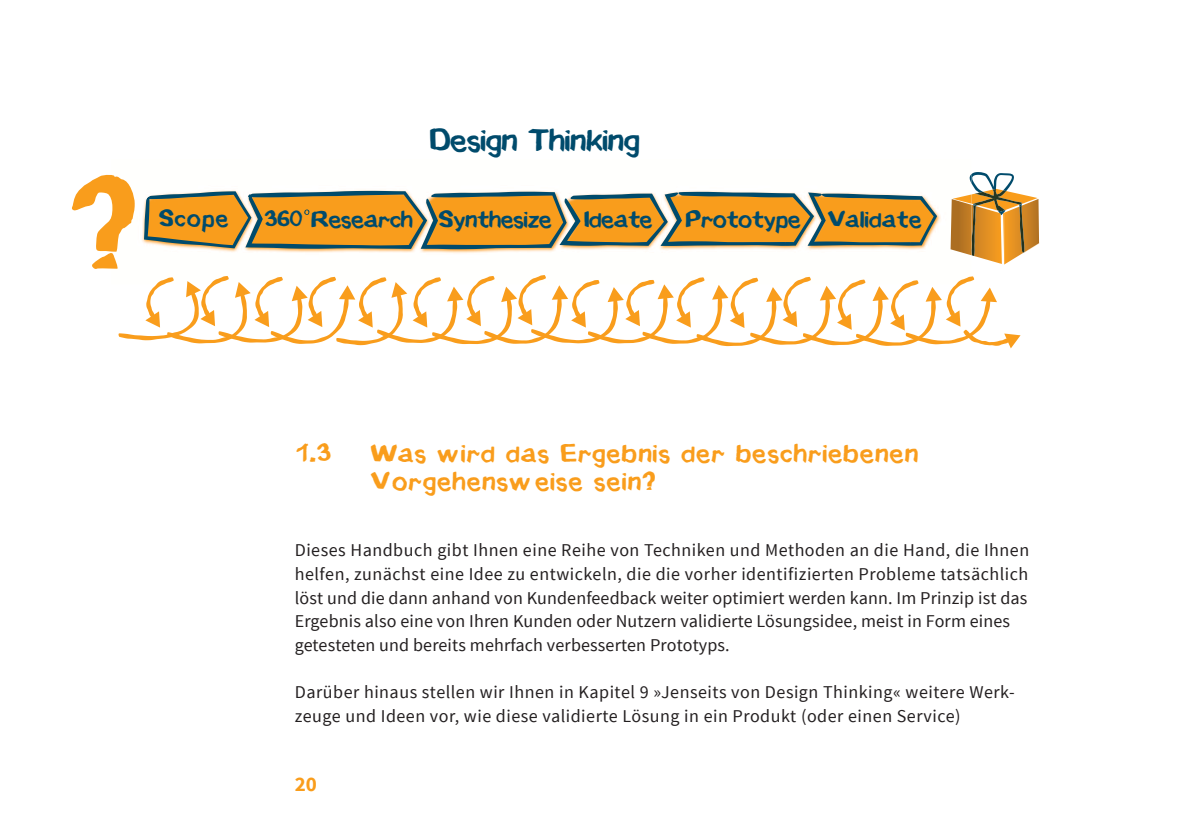
<style>
.page{position:relative;width:1185px;height:813px;background:#fff}
.page>*{position:absolute;margin:0;border:0;box-sizing:border-box;transform-origin:0 0}
.t1{font:37.98px "Soul Marker Handwriting Font";letter-spacing:-.045em;color:#004b6c}
.t2{font:31.5px/28px "Soul Marker Handwriting Font";color:#f99d1c}
.t3{font:28.53px "Soul Marker Handwriting Font";letter-spacing:-.045em;color:#004b6c}
.t4{font:700 21px "Source Sans Pro";color:#f99d1c}
.t5{font:18.03px/23.6px "Source Sans Pro";letter-spacing:.01em;color:#231f20}
.t6{font:18.03px/23.6px "Source Sans Pro";letter-spacing:.03em;color:#231f20}
</style>
<div class="page">
<svg style="left:72px;top:172px;width:967px;height:176px"></svg>
<h1 class="t1" style="left:429px;top:118px;width:213px">Design Thinking</h1>
<h3 class="t3" style="left:158px;top:202px;width:72px">Scope</h3>
<h3 class="t3" style="left:438px;top:203px;width:216px">Synthesize Ideate</h3>
<h3 class="t3" style="left:264px;top:203px;width:151px">360 Research</h3>
<h3 class="t3" style="left:685px;top:203px;width:238px">Prototype Validate</h3>
<h2 class="t2" style="left:369px;top:442px;width:550px;text-indent:-74px">1.3 Was wird das Ergebnis der beschriebenen<br>Vorgehensweise sein?</h2>
<p class="t5" style="left:295px;top:538px;width:736px">Dieses Handbuch gibt Ihnen eine Reihe von Techniken und Methoden an die Hand, die Ihnen helfen, zunächst eine Idee zu entwickeln, die die vorher identifizierten Probleme tatsächlich löst und die dann anhand von Kundenfeedback weiter optimiert werden kann. Im Prinzip ist das Ergebnis also eine von Ihren Kunden oder Nutzern validierte Lösungsidee, meist in Form eines getesteten und bereits mehrfach verbesserten Prototyps.</p>
<p class="t6" style="left:295px;top:680px;width:721px">Darüber hinaus stellen wir Ihnen in Kapitel 9 »Jenseits von Design Thinking« weitere Werk&shy;zeuge und Ideen vor, wie diese validierte Lösung in ein Produkt (oder einen Service)</p>
<p class="t4" style="left:295px;top:770px;width:24px">20</p>
</div>
